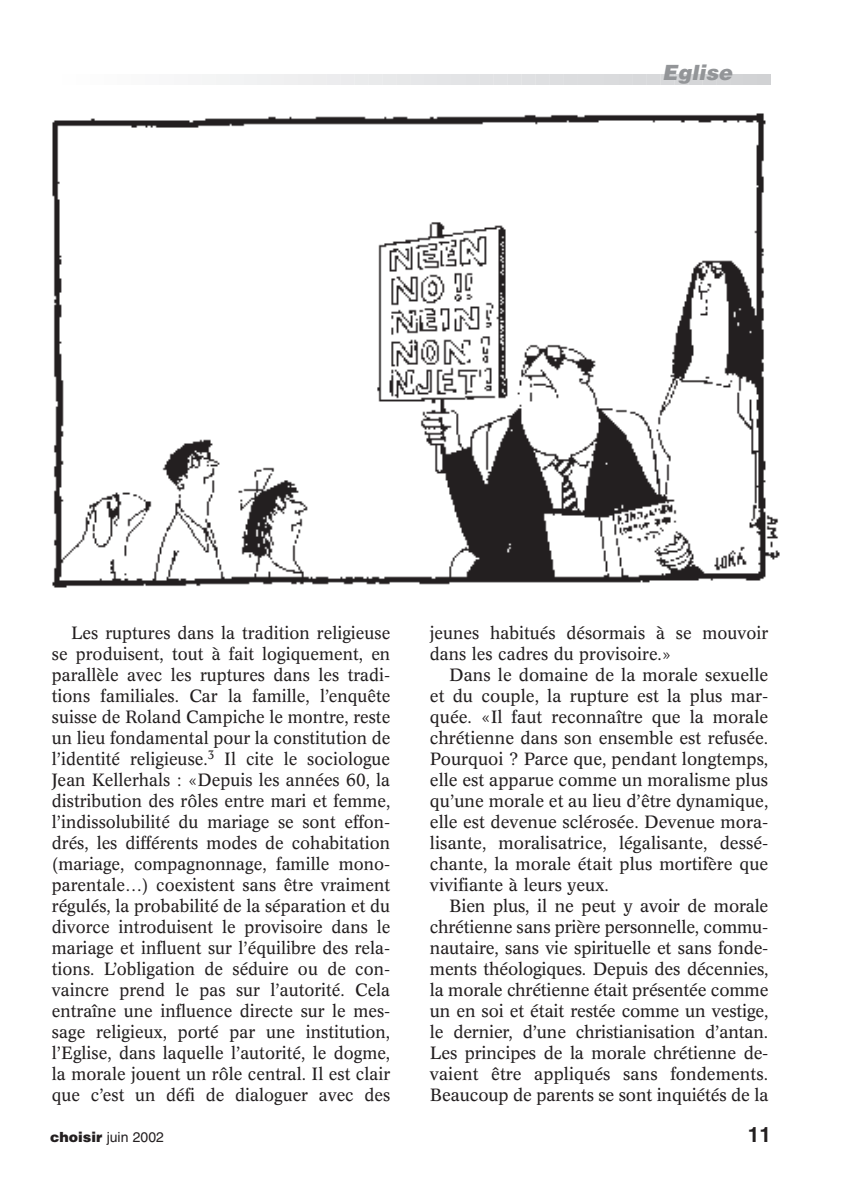
<style>
.page{position:relative;width:844px;height:1191px;background:#fff}
.page>*{position:absolute;margin:0;border:0;box-sizing:border-box;transform-origin:0 0}
.t1{font:italic 900 21px "Helvetica";color:#939598}
.t2{font:700 21px "Helvetica";color:#231f20}
.t3{font:17.5px/21px "Concorde BE";color:#231f20;text-align:justify}
.t4{font:14px "Helvetica";color:#231f20}
.s1{font-weight:900}
</style>
<div class="page">
<svg style="left:207px;top:74px;width:2px;height:10px"></svg>
<svg style="left:221px;top:74px;width:2px;height:10px"></svg>
<svg style="left:235px;top:74px;width:2px;height:10px"></svg>
<svg style="left:249px;top:74px;width:2px;height:10px"></svg>
<svg style="left:263px;top:74px;width:2px;height:10px"></svg>
<svg style="left:277px;top:74px;width:2px;height:10px"></svg>
<svg style="left:291px;top:74px;width:2px;height:10px"></svg>
<svg style="left:305px;top:74px;width:2px;height:10px"></svg>
<svg style="left:332px;top:74px;width:2px;height:10px"></svg>
<svg style="left:346px;top:74px;width:2px;height:10px"></svg>
<svg style="left:360px;top:74px;width:2px;height:10px"></svg>
<svg style="left:374px;top:74px;width:2px;height:10px"></svg>
<svg style="left:388px;top:74px;width:2px;height:10px"></svg>
<svg style="left:402px;top:74px;width:2px;height:10px"></svg>
<svg style="left:416px;top:74px;width:2px;height:10px"></svg>
<svg style="left:430px;top:74px;width:2px;height:10px"></svg>
<svg style="left:444px;top:74px;width:2px;height:10px"></svg>
<svg style="left:471px;top:74px;width:2px;height:10px"></svg>
<svg style="left:485px;top:74px;width:2px;height:10px"></svg>
<svg style="left:499px;top:74px;width:2px;height:10px"></svg>
<svg style="left:513px;top:74px;width:2px;height:10px"></svg>
<svg style="left:527px;top:74px;width:2px;height:10px"></svg>
<svg style="left:541px;top:74px;width:2px;height:10px"></svg>
<svg style="left:555px;top:74px;width:2px;height:10px"></svg>
<svg style="left:569px;top:74px;width:2px;height:10px"></svg>
<svg style="left:583px;top:74px;width:2px;height:10px"></svg>
<svg style="left:610px;top:74px;width:2px;height:10px"></svg>
<svg style="left:624px;top:74px;width:2px;height:10px"></svg>
<svg style="left:638px;top:74px;width:2px;height:10px"></svg>
<svg style="left:652px;top:74px;width:2px;height:10px"></svg>
<svg style="left:666px;top:74px;width:2px;height:10px"></svg>
<svg style="left:680px;top:74px;width:2px;height:10px"></svg>
<svg style="left:694px;top:74px;width:2px;height:10px"></svg>
<svg style="left:708px;top:74px;width:2px;height:10px"></svg>
<svg style="left:722px;top:74px;width:2px;height:10px"></svg>
<svg style="left:749px;top:74px;width:2px;height:10px"></svg>
<svg style="left:763px;top:74px;width:2px;height:10px"></svg>
<img style="left:52px;top:113px;width:728px;height:475px">
<p class="t1" style="left:662px;top:60px;width:71px">Eglise</p>
<p class="t3" style="left:52px;top:623px;width:340px;text-indent:19px">Les ruptures dans la tradition religieuse se produisent, tout à fait logiquement, en parallèle avec les ruptures dans les tradi&shy;tions familiales. Car la famille, l’enquête suisse de Roland Campiche le montre, reste un lieu fondamental pour la constitution de l’identité religieuse.<sup>3</sup> Il cite le sociologue Jean Kellerhals : «Depuis les années 60, la distribution des rôles entre mari et femme, l’indissolubilité du mariage se sont effon&shy;drés, les différents modes de cohabitation (mariage, compagnonnage, famille mono&shy;parentale…) coexistent sans être vraiment régulés, la probabilité de la séparation et du divorce introduisent le provisoire dans le mariage et influent sur l’équilibre des rela&shy;tions. L’obligation de séduire ou de con&shy;vaincre prend le pas sur l’autorité. Cela entraîne une influence directe sur le mes&shy;sage religieux, porté par une institution, l’Eglise, dans laquelle l’autorité, le dogme, la morale jouent un rôle central. Il est clair que c’est un défi de dialoguer avec des</p>
<p class="t3" style="left:430px;top:623px;width:340px">jeunes habitués désormais à se mouvoir dans les cadres du provisoire.»</p>
<p class="t3" style="left:430px;top:665px;width:340px;text-indent:19px">Dans le domaine de la morale sexuelle et du couple, la rupture est la plus mar&shy;quée. «Il faut reconnaître que la morale chrétienne dans son ensemble est refusée.<br>Pourquoi ? Parce que, pendant longtemps, elle est apparue comme un moralisme plus qu’une morale et au lieu d’être dynamique, elle est devenue sclérosée. Devenue mora&shy;lisante, moralisatrice, légalisante, dessé&shy;chante, la morale était plus mortifère que vivifiante à leurs yeux.</p>
<p class="t3" style="left:430px;top:896px;width:340px;text-indent:19px">Bien plus, il ne peut y avoir de morale chrétienne sans prière personnelle, commu&shy;nautaire, sans vie spirituelle et sans fonde&shy;ments théologiques. Depuis des décennies, la morale chrétienne était présentée comme un en soi et était restée comme un vestige, le dernier, d’une christianisation d’antan.<br>Les principes de la morale chrétienne de&shy;vaient être appliqués sans fondements.<br>Beaucoup de parents se sont inquiétés de la</p>
<p class="t4" style="left:50px;top:1132px;width:115px"><span class="s1">choisir</span> juin 2002</p>
<p class="t2" style="left:747px;top:1126px;width:25px">11</p>
</div>
